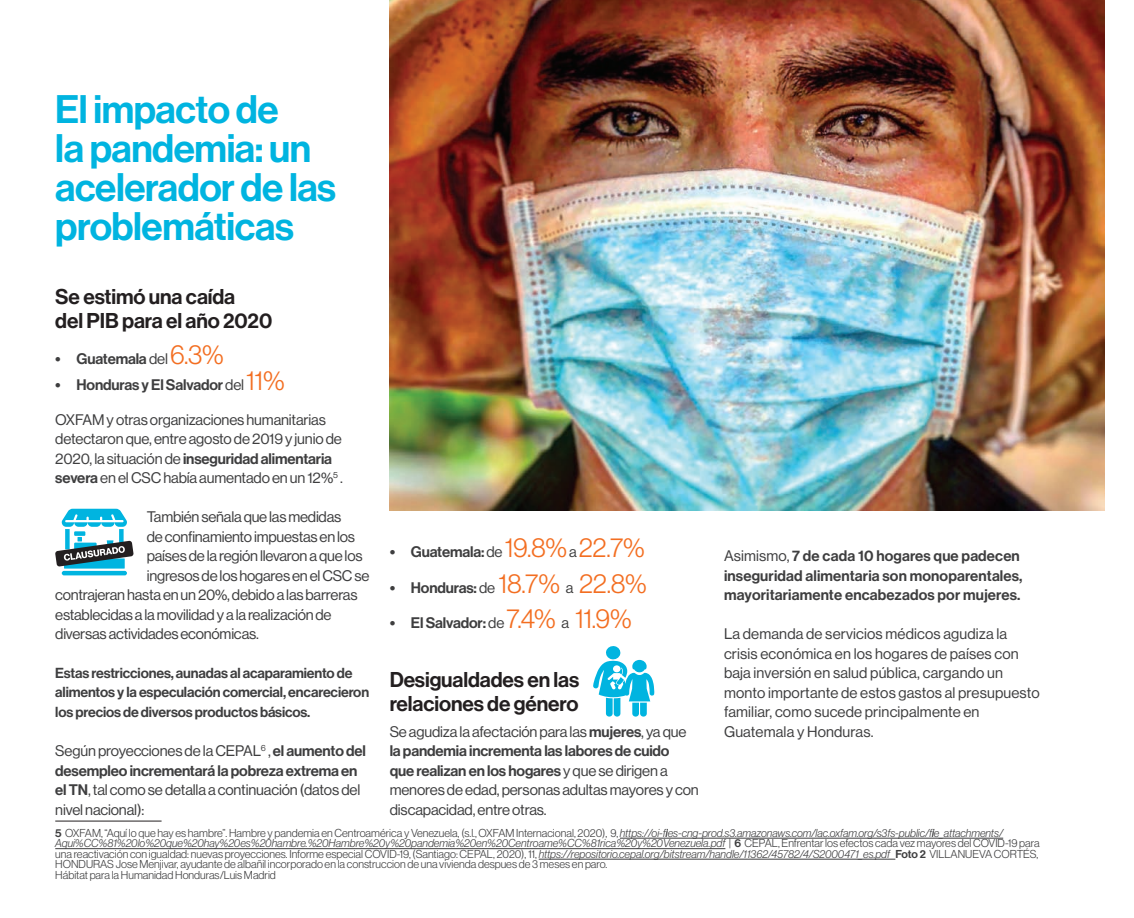
<style>
.page{position:relative;width:1134px;height:918px;background:#fff}
.page>*{position:absolute;margin:0;border:0;box-sizing:border-box;transform-origin:0 0}
.Titulo_26{font:39px/39px "N Haas Grotesk DS Pro 65 Md";letter-spacing:-.01em;color:#00b4e0}
.Paragraph_Tab_Strech{font:27px "N Haas Grotesk DS Pro 45 Lt";color:#f36e21}
.Titulos_internos{font:21px "N Haas Grotesk DS Pro 65 Md";letter-spacing:-.005em;color:#231f20}
.Paragraph_W_Break{font:15px/19.5px "N Haas Grotesk DS Pro 55 Rg";letter-spacing:-.01em;color:#3e3e3f}
.Paragraph_W_Break-2{font:15px/19.5px "N Haas Grotesk DS Pro 55 Rg";letter-spacing:.01em;color:#3e3e3f}
.Paragraph_W_Break-3{font:15px/19.5px "N Haas Grotesk DS Pro 65 Md";letter-spacing:.01em;color:#3e3e3f}
.Paragraph_Tab_Strech-2{font:15px "N Haas Grotesk DS Pro 65 Md";letter-spacing:-.01em;color:#3e3e3f}
.Paragraph_W_Break-4{font:14.25px/19.5px "N Haas Grotesk DS Pro 65 Md";letter-spacing:-.01em;color:#3e3e3f}
.Endnote_No_Tab{font:11.25px/10.5px "N Haas Grotesk DS Pro 45 Lt";color:#3e3e3f}
.s1{font-family:"N Haas Grotesk DS Pro 75 Bd"}
.s2{font-family:"N Haas Grotesk DS Pro 55 Rg"}
.s3{font-family:"N Haas Grotesk DS Pro 45 Lt";font-size:27px;color:#f36e21}
.s4{font-family:"N Haas Grotesk DS Pro 65 Md"}
.s5{font-family:"N Haas Grotesk DS Pro 75 Bd";font-size:15px;color:#3e3e3f}
.s6{font-family:"N Haas Grotesk DS Pro 65 Md";font-size:15px;color:#3e3e3f}
.s7{font-family:"N Haas Grotesk DS Pro 55 Rg";font-size:15px;color:#3e3e3f}
.s8{font-family:"N Haas Grotesk DS Pro 46 Lt It"}
</style>
<div class="page">
<hr style="left:55px;top:821px;width:107px;height:1px;background:#231f20">
<hr style="left:620px;top:838px;width:383px;height:1px;background:#3e3e3f">
<hr style="left:55px;top:848px;width:670px;height:1px;background:#3e3e3f">
<hr style="left:539px;top:859px;width:356px;height:1px;background:#3e3e3f">
<img style="left:390px;top:0;width:714px;height:510px">
<svg style="left:593px;top:646px;width:61px;height:71px"></svg>
<div style="left:64px;top:558px;width:61px;height:11px;background:#00b4e0"></div>
<hr style="left:62px;top:571px;width:65px;height:4px;background:#00b4e0;border-radius:2px">
<svg style="left:55px;top:509px;width:79px;height:58px"></svg>
<p class="Titulo_26" style="left:55px;top:91px;width:282px">El impacto de<br>la pandemia: un acelerador de las problemáticas</p>
<p class="Titulos_internos" style="left:55px;top:285px;width:181px">Se estimó una caída</p>
<p class="Titulos_internos" style="left:55px;top:309px;width:219px">del PIB para el año 2020</p>
<p class="Paragraph_Tab_Strech-2" style="left:55px;top:350px;width:170px"><span class="s1">•</span> Guatemala <span class="s2">del</span> <span class="s3">6.3%</span></p>
<p class="Paragraph_Tab_Strech-2" style="left:55px;top:376px;width:231px"><span class="s1">•</span> Honduras y El Salvador <span class="s2">del</span> <span class="s3">11%</span></p>
<p class="Paragraph_W_Break" style="left:55px;top:410px;width:289px">OXFAM y otras organizaciones humanitarias detectaron que, entre agosto de 2019 y junio de 2020, la situación de <span class="s4">inseguridad alimentaria severa</span> en el CSC había aumentado en un 12%<sup>5</sup> .</p>
<p class="Paragraph_W_Break" style="left:147px;top:507px;width:196px">También señala que las medidas</p>
<p class="Paragraph_W_Break" style="left:147px;top:527px;width:210px">de confinamiento impuestas en los</p>
<p class="Paragraph_W_Break" style="left:147px;top:546px;width:217px">países de la región llevaron a que los</p>
<p class="Paragraph_W_Break" style="left:147px;top:566px;width:224px">ingresos de los hogares en el CSC se</p>
<p class="Paragraph_W_Break" style="left:55px;top:585px;width:304px">contrajeran hasta en un 20%, debido a las barreras</p>
<p class="Paragraph_W_Break" style="left:55px;top:605px;width:278px">establecidas a la movilidad y a la realización de</p>
<p class="Paragraph_W_Break" style="left:55px;top:624px;width:205px">diversas actividades económicas.</p>
<p class="Paragraph_W_Break-4" style="left:55px;top:663px;width:315px">Estas restricciones, aunadas al acaparamiento de alimentos y la especulación comercial, encarecieron los precios de diversos productos básicos.</p>
<p class="Paragraph_W_Break" style="left:55px;top:741px;width:312px">Según proyecciones de la CEPAL<sup>6</sup> , <span class="s4">el aumento del desempleo incrementará la pobreza extrema en el TN</span>, tal como se detalla a continuación (datos del nivel nacional):</p>
<p class="Paragraph_Tab_Strech-2" style="left:390px;top:543px;width:257px"><span class="s1">•</span> Guatemala: <span class="s2">de</span> <span class="s3">19.8%</span> <span class="s2">a</span> <span class="s3">22.7%</span></p>
<p class="Paragraph_Tab_Strech" style="left:390px;top:568px;width:259px"><span class="s5">•</span> <span class="s6">Honduras:</span> <span class="s7">de</span> 18.7% <span class="s7">a</span> 22.8%</p>
<p class="Paragraph_Tab_Strech-2" style="left:390px;top:614px;width:243px"><span class="s1">•</span> El Salvador: <span class="s2">de</span> <span class="s3">7.4%</span> <span class="s2">a</span> <span class="s3">11.9%</span></p>
<p class="Titulos_internos" style="left:390px;top:668px;width:191px">Desigualdades en las</p>
<p class="Titulos_internos" style="left:390px;top:692px;width:190px">relaciones de género</p>
<p class="Paragraph_W_Break" style="left:390px;top:722px;width:311px">Se agudiza la afectación para las <span class="s4">mujeres</span>, ya que <span class="s4">la pandemia incrementa las labores de cuido<br>que realizan en los hogares</span> y que se dirigen a menores de edad, personas adultas mayores y con discapacidad, entre otras.</p>
<p class="Paragraph_W_Break-3" style="left:724px;top:546px;width:300px"><span class="s2">Asimismo,</span> 7 de cada 10 hogares que padecen inseguridad alimentaria son monoparentales, mayoritariamente encabezados por mujeres.</p>
<p class="Paragraph_W_Break-2" style="left:724px;top:624px;width:317px">La demanda de servicios médicos agudiza la crisis económica en los hogares de países con baja inversión en salud pública, cargando un monto importante de estos gastos al presupuesto familiar, como sucede principalmente en Guatemala y Honduras.</p>
<p class="Endnote_No_Tab" style="left:55px;top:827px;width:986px"><span class="s4">5</span> OXFAM, “Aquí lo que hay es hambre”. Hambre y pandemia en Centroamérica y Venezuela, (s.l., OXFAM Internacional, 2020), 9, <span class="s8">https://oi-files-cng-prod.s3.amazonaws.com/lac.oxfam.org/s3fs-public/file_attachments/ Aqui%CC%81%20lo%20que%20hay%20es%20hambre.%20Hambre%20y%20pandemia%20en%20Centroame%CC%81rica%20y%20Venezuela.pdf</span> | <span class="s4">6</span> CEPAL, Enfrentar los efectos cada vez mayores del COVID-19 para una reactivación con igualdad: nuevas proyecciones. Informe especial COVID-19, (Santiago: CEPAL, 2020), 11, <span class="s8">https://repositorio.cepal.org/bitstream/handle/11362/45782/4/S2000471_es.pdf</span> <span class="s4">Foto 2</span> VILLANUEVA CORTÉS, HONDURAS Jose Menjivar, ayudante de albañil incorporado en la construccion de una vivienda despues de 3 meses en paro.<br>Hábitat para la Humanidad Honduras/Luis Madrid</p>
</div>
